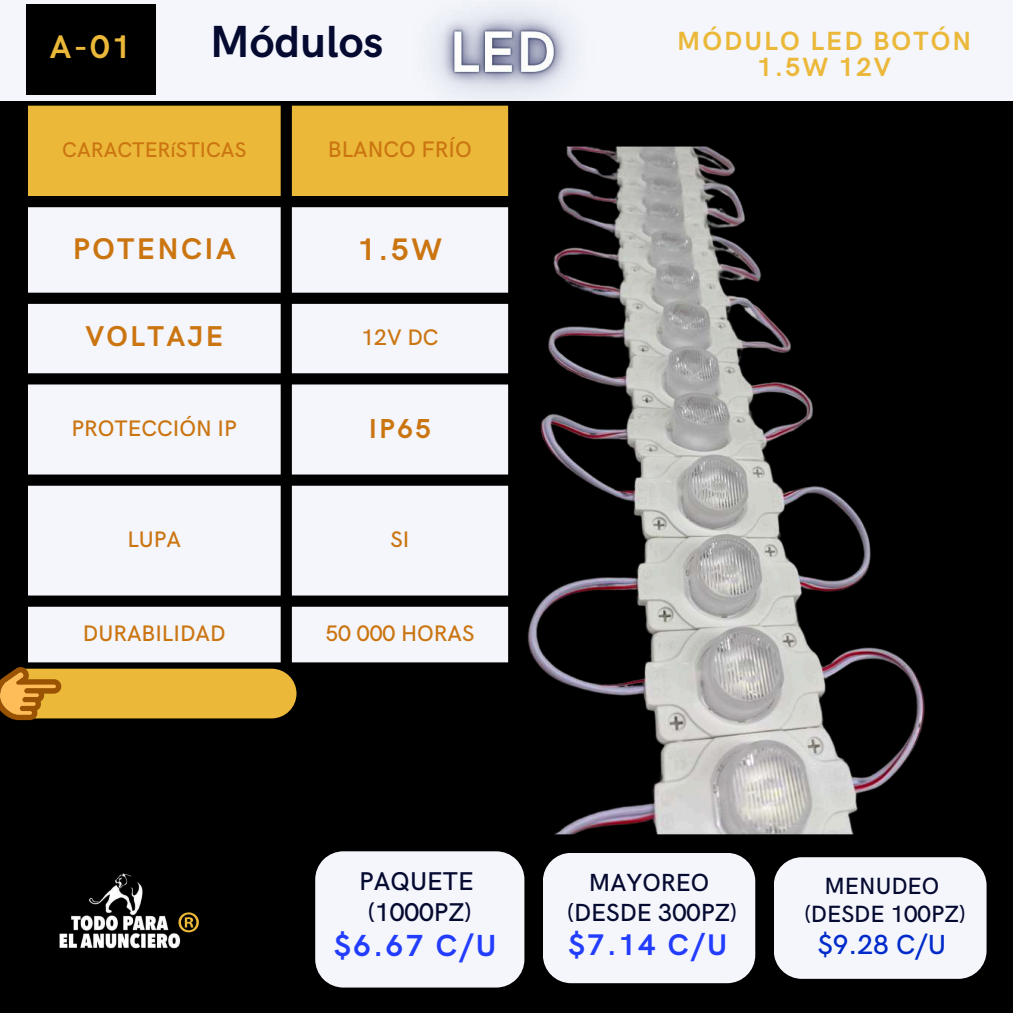
<style>
.page{position:relative;width:1013px;height:1013px;background:#fff}
.page>*{position:absolute;margin:0;border:0;box-sizing:border-box;transform-origin:0 0}
.t1{font:700 45.12px "HK Grotesk";color:#050a30}
.t2{font:700 32.75px "HK Grotesk";color:#ebb839}
.t3{font:700 31.25px "HK Grotesk";color:#cb7511}
.t4{font:700 30.5px "HK Grotesk";color:#233dff}
.t5{font:700 30px "HK Grotesk";letter-spacing:.08em;color:#cb7511}
.t6{font:700 29.88px "HK Grotesk";color:#233dff}
.t7{font:700 28.75px "HK Grotesk";letter-spacing:.08em;color:#ebb839}
.t8{font:700 28.75px "HK Grotesk";letter-spacing:.08em;color:#cb7511}
.t9{font:500 27.62px "HK Grotesk";color:#002aca}
.t10{font:700 27.5px "HK Grotesk";color:#cb7511}
.t11{font:700 26.38px "HK Grotesk";letter-spacing:.08em;color:#ebb839}
.t12{font:500 25.75px/31px "HK Grotesk";color:#050a30;text-align:center}
.t13{font:500 24.88px/30px "HK Grotesk";color:#050a30;text-align:center}
.t14{font:500 23.5px/28.1px "HK Grotesk";color:#050a30;text-align:center}
.t15{font:500 22.5px "HK Grotesk";color:#cb7511}
.t16{font:500 21.25px "HK Grotesk";color:#cb7511}
</style>
<div class="page">
<div style="left:0;top:0;width:1012px;height:1012px;background:#000"></div>
<div style="left:28px;top:106px;width:455px;height:90px;background:#ebb839"></div>
<svg style="left:28px;top:207px;width:455px;height:455px;fill:#f4f6fc"></svg>
<div style="left:0;top:0;width:1012px;height:101px;background:#f4f6fc"></div>
<img style="left:483px;top:146px;width:442px;height:689px">
<img style="left:370px;top:9px;width:265px;height:160px">
<div style="left:773px;top:857px;width:213px;height:121px;background:#f4f6fc;border-radius:28px"></div>
<div style="left:543px;top:852px;width:212px;height:131px;background:#f4f6fc;border-radius:28px"></div>
<div style="left:315px;top:851px;width:209px;height:136px;background:#f4f6fc"></div>
<div style="left:26px;top:4px;width:129px;height:90px;background:#000"></div>
<svg style="left:0;top:667px;width:293px;height:53px"></svg>
<hr style="left:108px;top:702px;width:103px;height:2px;background:#ebb839">
<svg style="left:184px;top:912px;width:15px;height:20px"></svg>
<img style="left:59px;top:873px;width:125px;height:76px">
<h2 class="t2" style="left:50px;top:29px;width:83px">A-01</h2>
<h1 class="t1" style="left:210px;top:17px;width:175px">Módulos</h1>
<p class="t16" style="left:62px;top:138px;width:185px">CARACTERíSTICAS</p>
<p class="t15" style="left:328px;top:137px;width:145px">BLANCO FRÍO</p>
<h3 class="t5" style="left:73px;top:232px;width:164px">POTENCIA</h3>
<h3 class="t3" style="left:358px;top:232px;width:86px">1.5W</h3>
<p class="t8" style="left:85px;top:320px;width:139px">VOLTAJE</p>
<p class="t15" style="left:361px;top:325px;width:79px">12V DC</p>
<p class="t15" style="left:72px;top:416px;width:167px">PROTECCIÓN IP</p>
<p class="t10" style="left:369px;top:413px;width:64px">IP65</p>
<p class="t15" style="left:127px;top:526px;width:55px">LUPA</p>
<p class="t15" style="left:390px;top:526px;width:20px">SI</p>
<p class="t15" style="left:83px;top:620px;width:144px">DURABILIDAD</p>
<p class="t15" style="left:325px;top:620px;width:150px">50 000 HORAS</p>
<p class="t11" style="left:677px;top:26px;width:296px">MÓDULO LED BOTÓN</p>
<p class="t7" style="left:670px;top:38px;width:245px">BOTON BLANCO</p>
<p class="t11" style="left:757px;top:52px;width:135px">1.5W 12V</p>
<p class="t12" style="left:359px;top:866px;width:116px">PAQUETE (1000PZ)</p>
<h3 class="t4" style="left:334px;top:928px;width:164px">$6.67 C/U</h3>
<p class="t13" style="left:567px;top:868px;width:171px">MAYOREO (DESDE 300PZ)</p>
<h3 class="t6" style="left:568px;top:927px;width:160px">$7.14 C/U</h3>
<p class="t14" style="left:804px;top:873px;width:163px">MENUDEO (DESDE 100PZ)</p>
<p class="t9" style="left:817px;top:929px;width:130px">$9.28 C/U</p>
</div>
